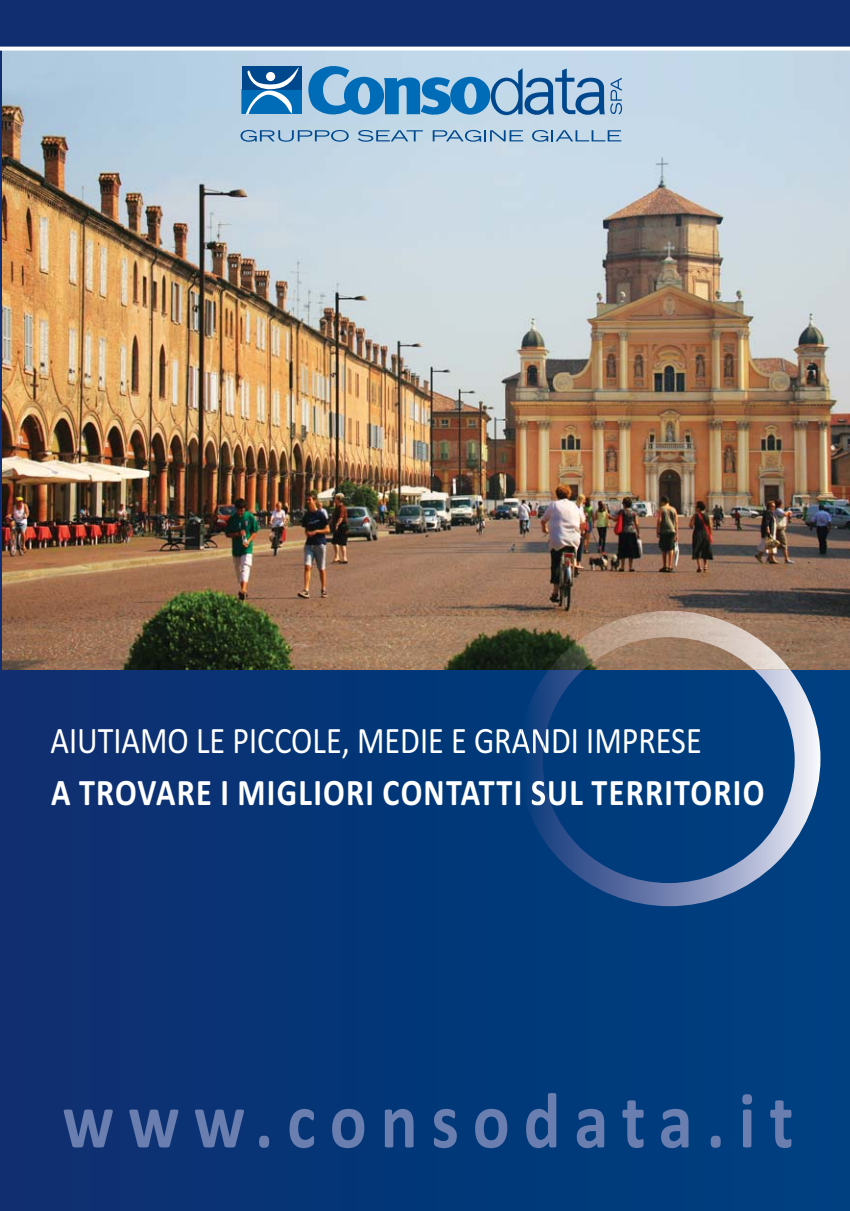
<style>
.page{position:relative;width:850px;height:1211px;background:#fff}
.page>*{position:absolute;margin:0;border:0;box-sizing:border-box;transform-origin:0 0}
.t1{font:700 80px "Calibri";letter-spacing:.2em;color:#6a7eaf;scale:.86 1}
.t2{font:700 37.6px "Calibri";letter-spacing:.04em;color:#fff;scale:.85 1}
.t3{font:37.6px "Calibri";color:#fff;scale:.85 1}
</style>
<div class="page">
<div style="left:0;top:0;width:849px;height:54px;background:#112e70"></div>
<hr style="left:0;top:0;width:3px;height:1210px;background:#112e70">
<div style="left:2px;top:657px;width:847px;height:553px;background:linear-gradient(to right,#0e2e70,#004081)"></div>
<img style="left:2px;top:51px;width:847px;height:619px">
<img style="left:519px;top:670px;width:301px;height:236px">
<img style="left:549px;top:611px;width:241px;height:59px">
<div style="left:242px;top:89px;width:59px;height:24px;background:#006cb7"></div>
<div style="left:242px;top:89px;width:60px;height:25px;border:1px solid #006cb7"></div>
<div style="left:242px;top:66px;width:59px;height:23px;background:#00488e"></div>
<svg style="left:246px;top:67px;width:53px;height:47px"></svg>
<svg style="left:305px;top:66px;width:299px;height:54px;background:#74a8d0"></svg>
<svg style="left:610px;top:78px;width:12px;height:36px"></svg>
<svg style="left:240px;top:130px;width:108px;height:12px"></svg>
<svg style="left:358px;top:130px;width:65px;height:12px"></svg>
<svg style="left:432px;top:130px;width:91px;height:12px"></svg>
<svg style="left:532px;top:130px;width:89px;height:12px"></svg>
<svg style="left:0;top:47px;width:849px;height:4px;background:#f7fafc"></svg>
<p class="t3" style="left:50px;top:728px;width:767px">AIUTIAMO LE PICCOLE, MEDIE E GRANDI IMPRESE</p>
<p class="t2" style="left:51px;top:780px;width:840px">A TROVARE I MIGLIORI CONTATTI SUL TERRITORIO</p>
<h1 class="t1" style="left:63px;top:1093px;width:851px">www.consodata.it</h1>
</div>
